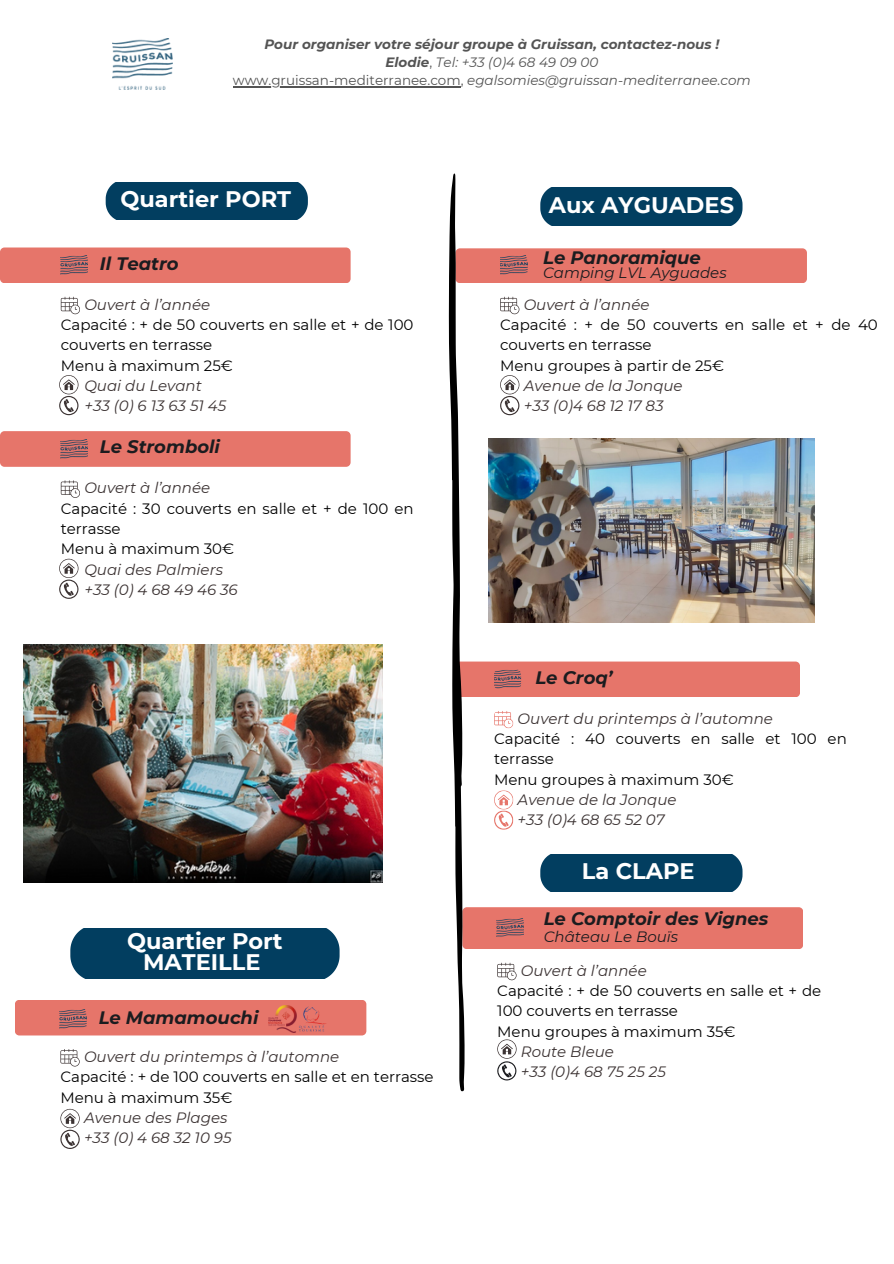
<style>
.page{position:relative;width:894px;height:1264px;background:#fff}
.page>*{position:absolute;margin:0;border:0;box-sizing:border-box;transform-origin:0 0}
.t1{font:700 22.5px/21.3px "Montserrat";color:#fff;text-align:center}
.t2{font:italic 700 18px "Montserrat";color:#1b1c1f}
.t3{font:15px/20.2px "Montserrat";color:#000}
.t4{font:italic 15px "Montserrat";color:#3c3333}
.t5{font:italic 15px "Montserrat";color:#1b1c1f}
.t6{font:italic 13.5px "Montserrat";color:#545454}
.t7{font:italic 700 13.5px "Montserrat";color:#545454}
.s1{font-weight:700}
.s2{font-style:normal}
</style>
<div class="page">
<div style="left:0;top:247px;width:350px;height:36px;background:#e6756a;border-radius:4px"></div>
<img style="left:61px;top:256px;width:27px;height:19px">
<svg style="left:61px;top:297px;width:19px;height:17px"></svg>
<svg style="left:59px;top:375px;width:19px;height:40px"></svg>
<svg style="left:61px;top:480px;width:19px;height:18px"></svg>
<svg style="left:59px;top:558px;width:19px;height:40px"></svg>
<div style="left:0;top:431px;width:350px;height:36px;background:#e6756a;border-radius:4px"></div>
<img style="left:61px;top:439px;width:27px;height:20px">
<img style="left:23px;top:644px;width:359px;height:238px">
<div style="left:540px;top:188px;width:202px;height:37px;background:#023e60"></div>
<div style="left:455px;top:661px;width:344px;height:36px;background:#e6756a;border-radius:4px"></div>
<img style="left:494px;top:669px;width:27px;height:20px;border-radius:4px">
<svg style="left:494px;top:711px;width:19px;height:17px"></svg>
<svg style="left:494px;top:790px;width:19px;height:39px"></svg>
<div style="left:462px;top:907px;width:341px;height:42px;background:#e6756a;border-radius:4px"></div>
<svg style="left:497px;top:962px;width:19px;height:18px"></svg>
<svg style="left:497px;top:1039px;width:19px;height:41px"></svg>
<img style="left:496px;top:918px;width:27px;height:19px">
<svg style="left:60px;top:1049px;width:19px;height:17px"></svg>
<svg style="left:60px;top:1108px;width:19px;height:40px"></svg>
<div style="left:15px;top:999px;width:351px;height:36px;background:#e6756a;border-radius:5px"></div>
<img style="left:59px;top:1009px;width:27px;height:19px">
<img style="left:268px;top:1005px;width:28px;height:27px">
<img style="left:299px;top:1006px;width:27px;height:26px">
<div style="left:455px;top:248px;width:351px;height:35px;background:#e6756a;border-radius:4px"></div>
<img style="left:500px;top:256px;width:27px;height:19px">
<svg style="left:500px;top:297px;width:19px;height:17px"></svg>
<svg style="left:500px;top:375px;width:19px;height:40px"></svg>
<div style="left:540px;top:854px;width:202px;height:37px;background:#023e60"></div>
<div style="left:70px;top:928px;width:269px;height:50px;background:#023e60"></div>
<svg style="left:448px;top:173px;width:16px;height:918px"></svg>
<img style="left:113px;top:38px;width:59px;height:52px">
<div style="left:106px;top:182px;width:202px;height:37px;background:#023e60"></div>
<img style="left:488px;top:439px;width:326px;height:183px">
<hr style="left:233px;top:86px;width:227px;height:1px;background:#545454">
<p class="t7" style="left:264px;top:36px;width:456px">Pour organiser votre séjour groupe à Gruissan, contactez-nous !</p>
<p class="t6" style="left:385px;top:54px;width:214px"><span class="s1">Elodie</span><span class="s2">,</span> Tel: +33 (0)4 68 49 09 00</p>
<h1 class="t6" style="left:233px;top:72px;width:519px"><span class="s2">www.gruissan-mediterranee.com,</span> egalsomies@gruissan-mediterranee.com</h1>
<p class="t1" style="left:120px;top:188px;width:172px">Quartier PORT</p>
<h1 class="t2" style="left:100px;top:252px;width:80px">Il Teatro</h1>
<p class="t4" style="left:84px;top:295px;width:127px">Ouvert à l’année</p>
<p class="t3" style="left:61px;top:314px;width:354px">Capacité : + de 50 couverts en salle et + de 100 couverts en terrasse</p>
<p class="t3" style="left:61px;top:355px;width:173px">Menu à maximum 25€</p>
<p class="t4" style="left:84px;top:376px;width:119px">Quai du Levant</p>
<p class="t4" style="left:84px;top:396px;width:143px">+33 (0) 6 13 63 51 45</p>
<p class="t2" style="left:100px;top:436px;width:122px">Le Stromboli</p>
<p class="t4" style="left:84px;top:479px;width:127px">Ouvert à l’année</p>
<h2 class="t3" style="left:61px;top:498px;width:354px">Capacité : 30 couverts en salle et + de 100 en terrasse</h2>
<p class="t3" style="left:61px;top:538px;width:175px">Menu à maximum 30€</p>
<p class="t4" style="left:84px;top:560px;width:140px">Quai des Palmiers</p>
<p class="t4" style="left:84px;top:580px;width:155px">+33 (0) 4 68 49 46 36</p>
<p class="t1" style="left:127px;top:929px;width:157px">Quartier Port<br>MATEILLE</p>
<h2 class="t2" style="left:99px;top:1006px;width:161px">Le Mamamouchi</h2>
<p class="t4" style="left:84px;top:1047px;width:257px">Ouvert du printemps à l’automne</p>
<p class="t3" style="left:60px;top:1066px;width:374px">Capacité : + de 100 couverts en salle et en terrasse</p>
<p class="t3" style="left:60px;top:1087px;width:173px">Menu à maximum 35€</p>
<h1 class="t4" style="left:84px;top:1108px;width:145px">Avenue des Plages</h1>
<p class="t4" style="left:84px;top:1128px;width:149px">+33 (0) 4 68 32 10 95</p>
<p class="t1" style="left:548px;top:194px;width:187px">Aux AYGUADES</p>
<p class="t2" style="left:543px;top:246px;width:159px">Le Panoramique</p>
<p class="t5" style="left:543px;top:264px;width:185px">Camping LVL Ayguades</p>
<p class="t4" style="left:523px;top:295px;width:127px">Ouvert à l’année</p>
<p class="t3" style="left:500px;top:314px;width:379px">Capacité : + de 50 couverts en salle et + de 40 couverts en terrasse</p>
<p class="t3" style="left:500px;top:355px;width:225px">Menu groupes à partir de 25€</p>
<p class="t4" style="left:523px;top:376px;width:160px">Avenue de la Jonque</p>
<p class="t4" style="left:523px;top:396px;width:141px">+33 (0)4 68 12 17 83</p>
<p class="t2" style="left:535px;top:666px;width:79px">Le Croq’</p>
<p class="t4" style="left:517px;top:709px;width:257px">Ouvert du printemps à l’automne</p>
<p class="t3" style="left:494px;top:728px;width:354px">Capacité : 40 couverts en salle et 100 en terrasse</p>
<p class="t3" style="left:494px;top:769px;width:241px">Menu groupes à maximum 30€</p>
<h2 class="t4" style="left:517px;top:790px;width:160px">Avenue de la Jonque</h2>
<p class="t4" style="left:517px;top:810px;width:148px">+33 (0)4 68 65 52 07</p>
<p class="t1" style="left:581px;top:860px;width:114px">La CLAPE</p>
<p class="t2" style="left:543px;top:907px;width:226px">Le Comptoir des Vignes</p>
<p class="t5" style="left:543px;top:927px;width:136px">Château Le Bouïs</p>
<p class="t4" style="left:520px;top:961px;width:127px">Ouvert à l’année</p>
<p class="t3" style="left:497px;top:980px;width:325px">Capacité : + de 50 couverts en salle et + de<br>100 couverts en terrasse</p>
<p class="t3" style="left:497px;top:1021px;width:240px">Menu groupes à maximum 35€</p>
<p class="t4" style="left:520px;top:1042px;width:94px">Route Bleue</p>
<p class="t4" style="left:520px;top:1062px;width:146px">+33 (0)4 68 75 25 25</p>
</div>
